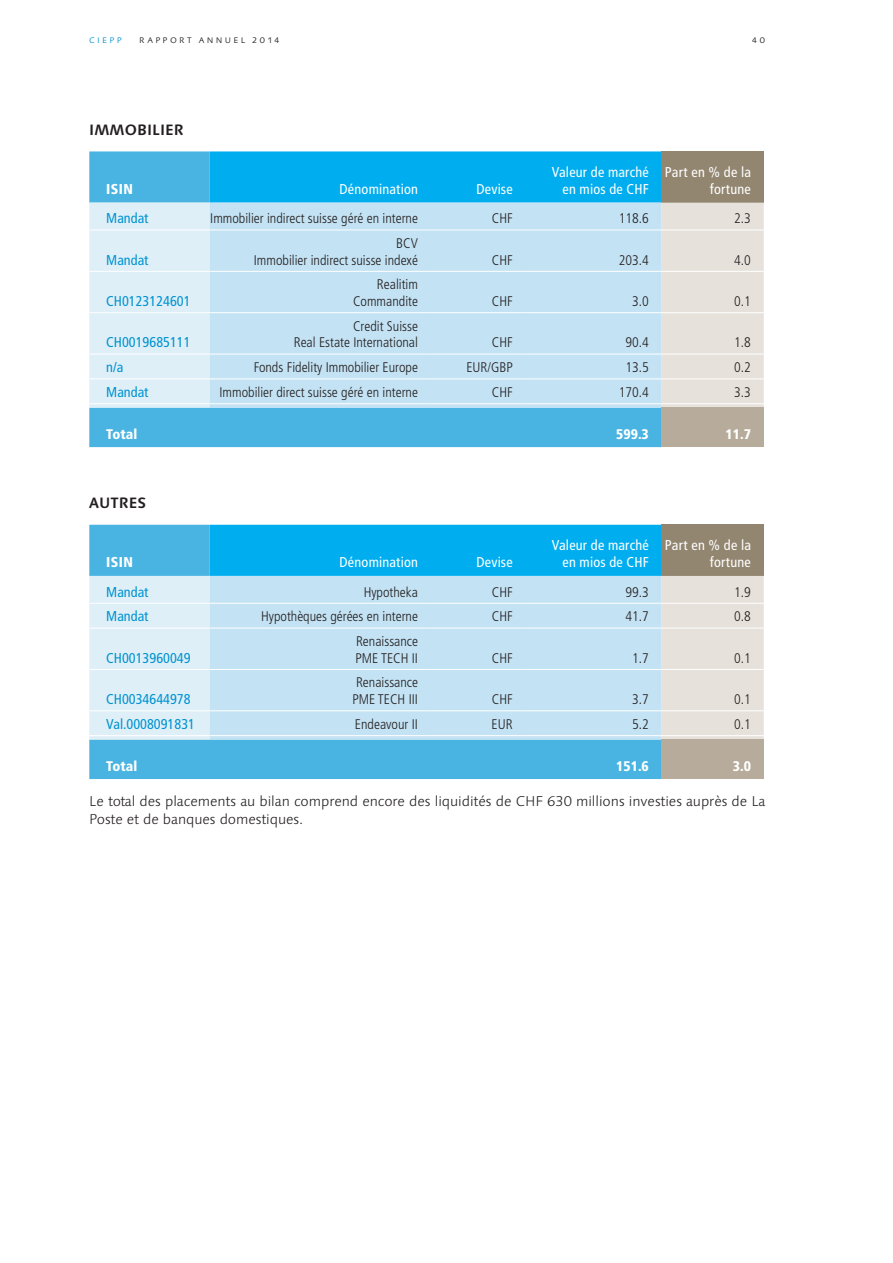
<style>
.page{position:relative;width:893px;height:1263px;background:#fff}
.page>*{position:absolute;margin:0;border:0;box-sizing:border-box;transform-origin:0 0}
.t1{font:700 15px "Linotype Syntax";color:#231f20}
.t2{font:condensed 14.25px/17.1px "Frutiger LT Std";letter-spacing:.015em;color:#fff;text-align:right}
.t3{font:300 14.25px/18px "Linotype Syntax";letter-spacing:-.005em;color:#231f20}
.t4{font:condensed 14.25px "Frutiger LT Std";color:#0093d0}
.t5{font:900 condensed 14.25px "Frutiger LT Std";letter-spacing:.025em;color:#fff}
.t6{font:300 condensed 13.95px/16.8px "Frutiger LT Std";color:#231f20;text-align:right}
.t7{font:900 condensed 13.95px "Frutiger LT Std";color:#fff}
.t8{font:300 10.5px "Linotype Syntax SC";letter-spacing:.225em;color:#231f20}
.t9{font:300 10.5px "Linotype Syntax SC";letter-spacing:.215em;color:#0093d0}
</style>
<div class="page">
<div style="left:89px;top:408px;width:573px;height:39px;background:#49b4e1"></div>
<svg style="left:89px;top:151px;width:675px;height:257px;background:#abd8eb"></svg>
<div style="left:662px;top:408px;width:102px;height:39px;background:#b7ac9b"></div>
<hr style="left:89px;top:230px;width:121px;height:1px;background:#fff">
<hr style="left:210px;top:230px;width:221px;height:1px;background:#fff">
<hr style="left:431px;top:230px;width:95px;height:1px;background:#fff">
<hr style="left:526px;top:230px;width:136px;height:1px;background:#fff">
<hr style="left:662px;top:230px;width:102px;height:1px;background:#fff">
<hr style="left:89px;top:271px;width:121px;height:1px;background:#fff">
<hr style="left:210px;top:271px;width:221px;height:1px;background:#fff">
<hr style="left:431px;top:271px;width:95px;height:1px;background:#fff">
<hr style="left:526px;top:271px;width:136px;height:1px;background:#fff">
<hr style="left:662px;top:271px;width:102px;height:1px;background:#fff">
<hr style="left:89px;top:312px;width:121px;height:1px;background:#fff">
<hr style="left:210px;top:312px;width:221px;height:1px;background:#fff">
<hr style="left:431px;top:312px;width:95px;height:1px;background:#fff">
<hr style="left:526px;top:312px;width:136px;height:1px;background:#fff">
<hr style="left:662px;top:312px;width:102px;height:1px;background:#fff">
<hr style="left:89px;top:354px;width:121px;height:1px;background:#fff">
<hr style="left:210px;top:354px;width:221px;height:1px;background:#fff">
<hr style="left:431px;top:354px;width:95px;height:1px;background:#fff">
<hr style="left:526px;top:354px;width:136px;height:1px;background:#fff">
<hr style="left:662px;top:354px;width:102px;height:1px;background:#fff">
<hr style="left:89px;top:378px;width:121px;height:1px;background:#fff">
<hr style="left:210px;top:378px;width:221px;height:1px;background:#fff">
<hr style="left:431px;top:378px;width:95px;height:1px;background:#fff">
<hr style="left:526px;top:378px;width:136px;height:1px;background:#fff">
<hr style="left:662px;top:378px;width:102px;height:1px;background:#fff">
<hr style="left:89px;top:403px;width:121px;height:1px;background:#fff">
<hr style="left:210px;top:403px;width:221px;height:1px;background:#fff">
<hr style="left:431px;top:403px;width:95px;height:1px;background:#fff">
<hr style="left:526px;top:403px;width:136px;height:1px;background:#fff">
<hr style="left:662px;top:403px;width:102px;height:1px;background:#fff">
<div style="left:89px;top:739px;width:573px;height:40px;background:#49b4e1"></div>
<svg style="left:89px;top:525px;width:675px;height:214px;background:#a4d6ea"></svg>
<div style="left:662px;top:739px;width:102px;height:40px;background:#b7ac9b"></div>
<hr style="left:89px;top:603px;width:121px;height:1px;background:#fff">
<hr style="left:210px;top:603px;width:221px;height:1px;background:#fff">
<hr style="left:431px;top:603px;width:95px;height:1px;background:#fff">
<hr style="left:526px;top:603px;width:136px;height:1px;background:#fff">
<hr style="left:662px;top:603px;width:102px;height:1px;background:#fff">
<hr style="left:89px;top:628px;width:121px;height:1px;background:#fff">
<hr style="left:210px;top:628px;width:221px;height:1px;background:#fff">
<hr style="left:431px;top:628px;width:95px;height:1px;background:#fff">
<hr style="left:526px;top:628px;width:136px;height:1px;background:#fff">
<hr style="left:662px;top:628px;width:102px;height:1px;background:#fff">
<hr style="left:89px;top:669px;width:121px;height:1px;background:#fff">
<hr style="left:210px;top:669px;width:221px;height:1px;background:#fff">
<hr style="left:431px;top:669px;width:95px;height:1px;background:#fff">
<hr style="left:526px;top:669px;width:136px;height:1px;background:#fff">
<hr style="left:662px;top:669px;width:102px;height:1px;background:#fff">
<hr style="left:89px;top:710px;width:121px;height:1px;background:#fff">
<hr style="left:210px;top:710px;width:221px;height:1px;background:#fff">
<hr style="left:431px;top:710px;width:95px;height:1px;background:#fff">
<hr style="left:526px;top:710px;width:136px;height:1px;background:#fff">
<hr style="left:662px;top:710px;width:102px;height:1px;background:#fff">
<hr style="left:89px;top:735px;width:121px;height:1px;background:#fff">
<hr style="left:210px;top:735px;width:221px;height:1px;background:#fff">
<hr style="left:431px;top:735px;width:95px;height:1px;background:#fff">
<hr style="left:526px;top:735px;width:136px;height:1px;background:#fff">
<hr style="left:662px;top:735px;width:102px;height:1px;background:#fff">
<p class="t9" style="left:89px;top:33px;width:34px">ciepp</p>
<p class="t8" style="left:139px;top:33px;width:141px">rapport annuel 2014</p>
<p class="t8" style="left:752px;top:33px;width:15px">4 0</p>
<p class="t1" style="left:89px;top:121px;width:96px">IMMOBILIER</p>
<p class="t5" style="left:106px;top:181px;width:28px">ISIN</p>
<p class="t2" style="left:339px;top:181px;width:80px">Dénomination</p>
<p class="t2" style="left:476px;top:181px;width:38px">Devise</p>
<p class="t2" style="left:552px;top:164px;width:99px">Valeur de marché en mios de CHF</p>
<p class="t2" style="left:665px;top:164px;width:88px">Part en % de la fortune</p>
<p class="t4" style="left:106px;top:210px;width:44px">Mandat</p>
<p class="t6" style="left:210px;top:210px;width:209px">Immobilier indirect suisse géré en interne</p>
<p class="t6" style="left:492px;top:210px;width:22px">CHF</p>
<p class="t6" style="left:619px;top:210px;width:32px">118.6</p>
<p class="t6" style="left:734px;top:210px;width:18px">2.3</p>
<p class="t4" style="left:106px;top:251px;width:44px">Mandat</p>
<p class="t6" style="left:254px;top:235px;width:166px">BCV<br>Immobilier indirect suisse indexé</p>
<p class="t6" style="left:492px;top:252px;width:22px">CHF</p>
<p class="t6" style="left:619px;top:252px;width:32px">203.4</p>
<p class="t6" style="left:734px;top:252px;width:18px">4.0</p>
<p class="t4" style="left:106px;top:293px;width:86px">CH0123124601</p>
<p class="t4" style="left:106px;top:334px;width:86px">CH0019685111</p>
<p class="t6" style="left:353px;top:276px;width:66px">Realitim<br>Commandite</p>
<p class="t6" style="left:294px;top:318px;width:126px">Credit Suisse<br>Real Estate International</p>
<p class="t6" style="left:492px;top:293px;width:22px">CHF</p>
<p class="t6" style="left:632px;top:293px;width:18px">3.0</p>
<p class="t6" style="left:734px;top:293px;width:18px">0.1</p>
<p class="t6" style="left:492px;top:334px;width:22px">CHF</p>
<p class="t6" style="left:625px;top:334px;width:25px">90.4</p>
<p class="t6" style="left:734px;top:334px;width:18px">1.8</p>
<p class="t4" style="left:106px;top:359px;width:19px">n/a</p>
<p class="t6" style="left:254px;top:359px;width:166px">Fonds Fidelity Immobilier Europe</p>
<p class="t6" style="left:466px;top:359px;width:48px">EUR/GBP</p>
<p class="t6" style="left:625px;top:359px;width:25px">13.5</p>
<p class="t6" style="left:734px;top:359px;width:18px">0.2</p>
<p class="t4" style="left:106px;top:384px;width:44px">Mandat</p>
<p class="t6" style="left:220px;top:384px;width:200px">Immobilier direct suisse géré en interne</p>
<p class="t6" style="left:492px;top:384px;width:22px">CHF</p>
<p class="t6" style="left:619px;top:384px;width:32px">170.4</p>
<p class="t6" style="left:734px;top:384px;width:18px">3.3</p>
<p class="t7" style="left:106px;top:425px;width:33px">Total</p>
<p class="t7" style="left:616px;top:425px;width:34px">599.3</p>
<p class="t7" style="left:726px;top:425px;width:27px">11.7</p>
<p class="t1" style="left:89px;top:494px;width:58px">AUTRES</p>
<p class="t5" style="left:106px;top:554px;width:28px">ISIN</p>
<p class="t2" style="left:339px;top:554px;width:80px">Dénomination</p>
<p class="t2" style="left:476px;top:554px;width:38px">Devise</p>
<p class="t2" style="left:552px;top:537px;width:99px">Valeur de marché en mios de CHF</p>
<p class="t2" style="left:665px;top:537px;width:88px">Part en % de la fortune</p>
<p class="t4" style="left:106px;top:583px;width:44px">Mandat</p>
<p class="t6" style="left:364px;top:583px;width:56px">Hypotheka</p>
<p class="t6" style="left:492px;top:583px;width:22px">CHF</p>
<p class="t6" style="left:625px;top:583px;width:25px">99.3</p>
<p class="t6" style="left:734px;top:583px;width:18px">1.9</p>
<p class="t4" style="left:106px;top:608px;width:44px">Mandat</p>
<p class="t6" style="left:261px;top:608px;width:158px">Hypothèques gérées en interne</p>
<p class="t6" style="left:492px;top:608px;width:22px">CHF</p>
<p class="t6" style="left:625px;top:608px;width:25px">41.7</p>
<p class="t6" style="left:734px;top:608px;width:18px">0.8</p>
<p class="t4" style="left:106px;top:649px;width:86px">CH0013960049</p>
<p class="t6" style="left:355px;top:633px;width:64px;text-align:left">Renaissance<br>PME TECH II</p>
<p class="t6" style="left:492px;top:650px;width:22px">CHF</p>
<p class="t6" style="left:632px;top:650px;width:18px">1.7</p>
<p class="t6" style="left:734px;top:650px;width:18px">0.1</p>
<p class="t4" style="left:106px;top:691px;width:86px">CH0034644978</p>
<p class="t6" style="left:352px;top:674px;width:67px;text-align:left">Renaissance<br>PME TECH III</p>
<p class="t6" style="left:492px;top:691px;width:22px">CHF</p>
<p class="t6" style="left:632px;top:691px;width:18px">3.7</p>
<p class="t6" style="left:734px;top:691px;width:18px">0.1</p>
<p class="t4" style="left:106px;top:716px;width:90px">Val.0008091831</p>
<p class="t6" style="left:355px;top:716px;width:65px">Endeavour II</p>
<p class="t6" style="left:492px;top:716px;width:23px">EUR</p>
<p class="t6" style="left:632px;top:716px;width:18px">5.2</p>
<p class="t6" style="left:734px;top:716px;width:18px">0.1</p>
<p class="t7" style="left:106px;top:757px;width:33px">Total</p>
<p class="t7" style="left:616px;top:757px;width:34px">151.6</p>
<p class="t7" style="left:733px;top:757px;width:20px">3.0</p>
<p class="t3" style="left:89px;top:793px;width:678px">Le total des placements au bilan comprend encore des liquidités de CHF 630 millions investies auprès de La<br>Poste et de banques domestiques.</p>
</div>
